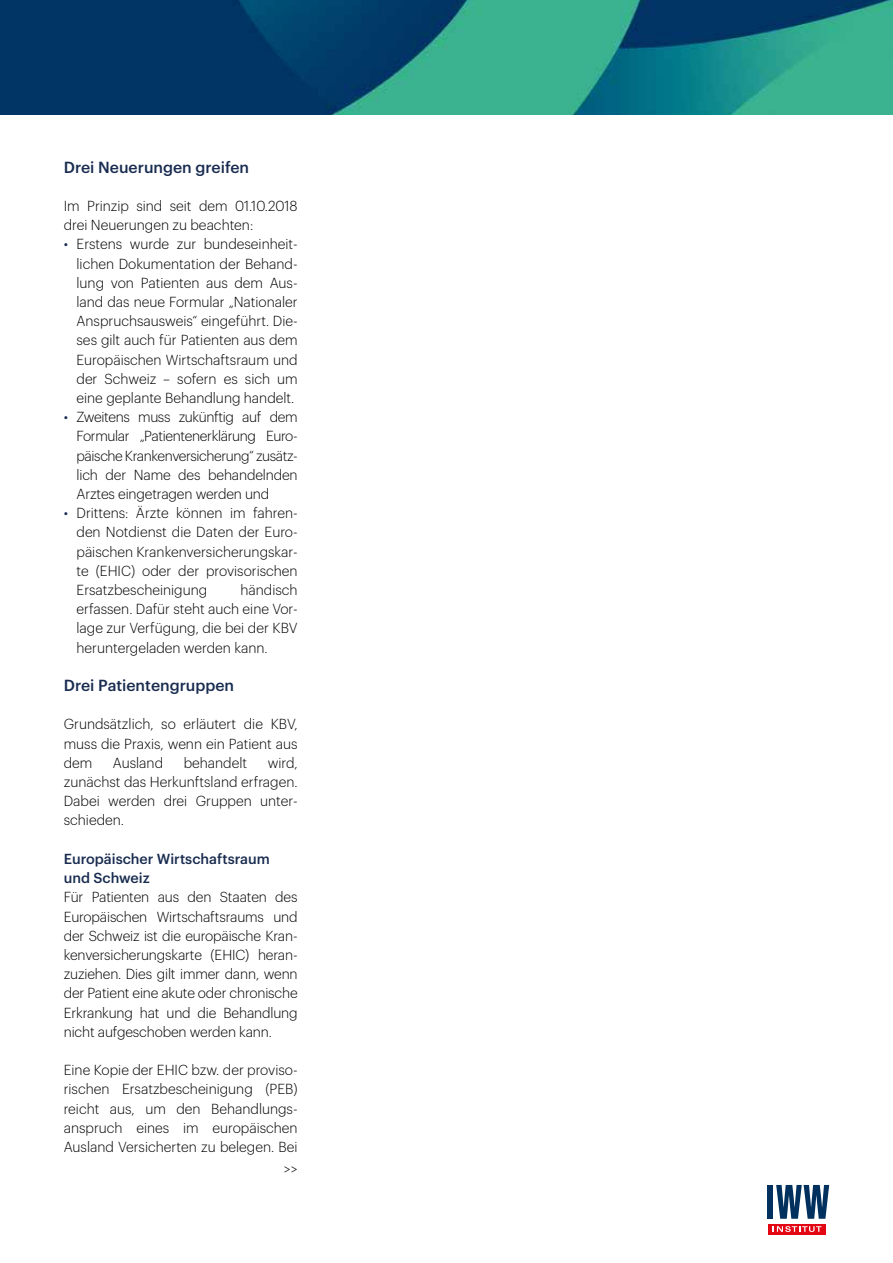
<style>
.page{position:relative;width:893px;height:1263px;background:#fff}
.page>*{position:absolute;margin:0;border:0;box-sizing:border-box;transform-origin:0 0}
.t1{font:500 15.75px "Graphik";color:#192c50}
.t2{font:300 14.25px/19.2px "Graphik";color:#000;text-align:justify}
.t3{font:300 14.25px/19.2px "Graphik";letter-spacing:-.025em;color:#000}
.t4{font:500 14.25px/19.2px "Graphik";color:#192c50}
.s1{color:#192c50}
</style>
<div class="page">
<img style="left:0;top:0;width:893px;height:115px">
<div style="left:768px;top:1224px;width:57px;height:10px;background:#e30613"></div>
<svg style="left:773px;top:1226px;width:48px;height:6px"></svg>
<div style="left:768px;top:1185px;width:5px;height:34px;background:#00305d"></div>
<svg style="left:776px;top:1185px;width:53px;height:34px"></svg>
<p class="t1" style="left:64px;top:155px;width:187px">Drei Neuerungen greifen</p>
<p class="t2" style="left:64px;top:195px;width:235px">Im Prinzip sind seit dem 01.10.2018 drei Neuerungen zu beachten:</p>
<p class="t2" style="left:77px;top:234px;width:223px;text-align:left;text-indent:-13px"><span class="s1">•</span> Erstens wurde zur bundeseinheit&shy;lichen Dokumentation der Behand&shy;lung von Patienten aus dem Aus&shy;land das neue Formular „Nationaler Anspruchsausweis“ eingeführt. Die&shy;ses gilt auch für Patienten aus dem Europäischen Wirtschaftsraum und der Schweiz – sofern es sich um eine geplante Behandlung handelt.</p>
<p class="t3" style="left:77px;top:406px;width:223px;text-indent:-13px"><span class="s1">•</span> Zweitens muss zukünftig auf dem Formular „Patientenerklärung Euro&shy;päische Krankenversicherung“ zusätz&shy;lich der Name des behandelnden Arztes eingetragen werden und</p>
<p class="t2" style="left:77px;top:502px;width:223px;text-indent:-13px"><span class="s1">•</span> Drittens: Ärzte können im fahren&shy;den Notdienst die Daten der Euro&shy;päischen Krankenversicherungskar&shy;te (EHIC) oder der provisorischen Ersatzbescheinigung</p>
<p class="t2" style="left:77px;top:579px;width:223px;text-indent:164px">händisch erfassen. Dafür steht auch eine Vor&shy;lage zur Verfügung, die bei der KBV heruntergeladen werden kann.</p>
<p class="t1" style="left:64px;top:673px;width:172px">Drei Patientengruppen</p>
<p class="t2" style="left:64px;top:714px;width:235px">Grundsätzlich, so erläutert die KBV, muss die Praxis, wenn ein Patient aus dem</p>
<p class="t2" style="left:64px;top:752px;width:235px;text-indent:204px">wird, zunächst das Herkunftsland erfragen.<br>Dabei werden drei Gruppen unter&shy;schieden.</p>
<p class="t4" style="left:64px;top:848px;width:208px">Europäischer Wirtschaftsraum und Schweiz</p>
<p class="t2" style="left:64px;top:886px;width:235px">Für Patienten aus den Staaten des Europäischen Wirtschaftsraums und der Schweiz ist die europäische Kran&shy;kenversicherungskarte (EHIC) heran&shy;zuziehen. Dies gilt immer dann, wenn der Patient eine akute oder chronische Erkrankung hat und die Behandlung nicht aufgeschoben werden kann.</p>
<p class="t2" style="left:64px;top:1059px;width:235px;text-align:left">Eine Kopie der EHIC bzw. der proviso&shy;rischen Ersatzbescheinigung (PEB) reicht aus, um den Behandlungs&shy;anspruch eines im europäischen Ausland Versicherten zu belegen. Bei</p>
<p class="t2" style="left:284px;top:1158px;width:15px">&gt;&gt;</p>
<p class="t2" style="left:113px;top:752px;width:52px">Ausland</p>
<p class="t2" style="left:184px;top:752px;width:65px">behandelt</p>
</div>
